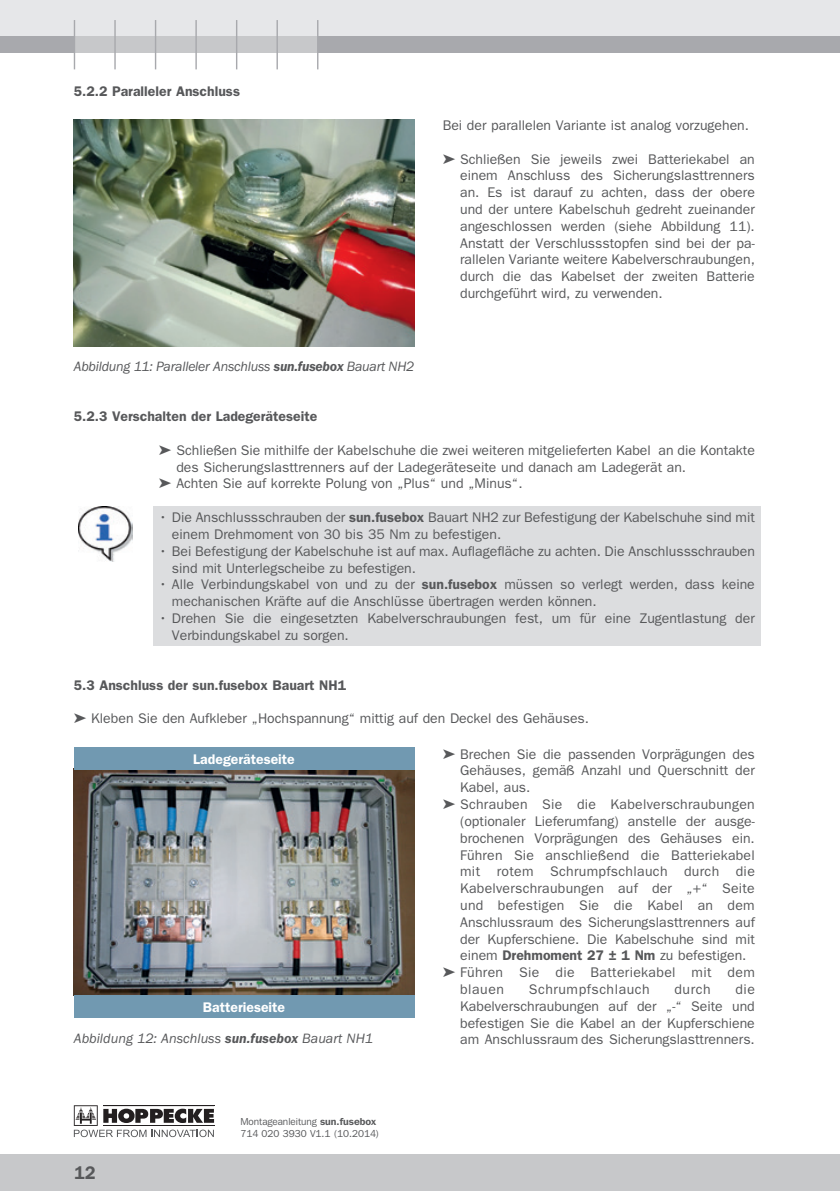
<style>
.page{position:relative;width:840px;height:1191px;background:#fff}
.page>*{position:absolute;margin:0;border:0;box-sizing:border-box;transform-origin:0 0}
.t1{font:600 18px "Franklin Gothic IT Cby BT";color:#57585a}
.t2{font:14px/16.8px "Franklin Gothic LT";color:#57585a}
.t3{font:14px "Franklin Gothic LT";letter-spacing:.02em;color:#57585a}
.t4{font:600 14px "Franklin Gothic LT";color:#57585a}
.t5{font:italic 14px "Franklin Gothic LT";letter-spacing:-.015em;color:#57585a}
.t6{font:14px "Franklin Gothic LT";letter-spacing:.025em;color:#57585a}
.t7{font:600 14px "Franklin Gothic LT";color:#fff}
.t8{font:14px "Franklin Gothic LT";letter-spacing:.04em;color:#57585a}
.t9{font:10px/12px "Franklin Gothic IT Cby BT";color:#57585a}
.s1{font-weight:600}
</style>
<div class="page">
<div style="left:0;top:0;width:839px;height:37px;background:#e6e7e9"></div>
<div style="left:317px;top:37px;width:522px;height:16px;background:#a8a9ad"></div>
<div style="left:74px;top:37px;width:244px;height:16px;background:#c7c8ca"></div>
<hr style="left:276px;top:20px;width:2px;height:49px;background:#a8a9ad">
<hr style="left:317px;top:20px;width:1px;height:49px;background:#a8a9ad">
<hr style="left:74px;top:20px;width:1px;height:49px;background:#a8a9ad">
<hr style="left:114px;top:20px;width:2px;height:49px;background:#a8a9ad">
<hr style="left:155px;top:20px;width:1px;height:49px;background:#a8a9ad">
<hr style="left:195px;top:20px;width:2px;height:49px;background:#a8a9ad">
<hr style="left:236px;top:20px;width:1px;height:49px;background:#a8a9ad">
<div style="left:0;top:37px;width:74px;height:16px;background:#a8a9ad"></div>
<div style="left:0;top:1154px;width:839px;height:37px;background:#c7c8ca"></div>
<svg style="left:74px;top:1105px;width:140px;height:32px"></svg>
<img style="left:74px;top:119px;width:340px;height:227px">
<img style="left:79px;top:506px;width:53px;height:55px">
<div style="left:153px;top:506px;width:607px;height:139px;background:#dcdddf"></div>
<img style="left:74px;top:770px;width:340px;height:225px">
<div style="left:74px;top:747px;width:340px;height:23px;background:#7199b1"></div>
<div style="left:74px;top:995px;width:340px;height:23px;background:#7199b1"></div>
<p class="t4" style="left:74px;top:82px;width:168px">5.2.2 Paralleler Anschluss</p>
<p class="t5" style="left:74px;top:359px;width:342px">Abbildung 11: Paralleler Anschluss <span class="s1">sun.fusebox</span> Bauart NH2</p>
<p class="t2" style="left:442px;top:117px;width:308px">Bei der parallelen Variante ist analog vorzugehen.</p>
<p class="t2" style="left:460px;top:151px;width:296px;text-align:justify;text-indent:-17px">➤ Schließen Sie jeweils zwei Batteriekabel an einem Anschluss des Sicherungslasttrenners an. Es ist darauf zu achten, dass der obere und der untere Kabelschuh gedreht zueinander angeschlossen werden (siehe Abbildung 11).<br>Anstatt der Verschlussstopfen sind bei der pa&shy;rallelen Variante weitere Kabelverschraubungen, durch die das Kabelset der zweiten Batterie durchgeführt wird, zu verwenden.</p>
<p class="t4" style="left:74px;top:408px;width:245px">5.2.3 Verschalten der Ladegeräteseite</p>
<p class="t2" style="left:159px;top:442px;width:597px">➤ Schließen Sie mithilfe der Kabelschuhe die zwei weiteren mitgelieferten Kabel an die Kontakte</p>
<p class="t2" style="left:176px;top:458px;width:511px">des Sicherungslasttrenners auf der Ladegeräteseite und danach am Ladegerät an.</p>
<p class="t2" style="left:159px;top:475px;width:365px">➤ Achten Sie auf korrekte Polung von „Plus“ und „Minus“.</p>
<p class="t2" style="left:172px;top:509px;width:584px;text-indent:-13px">• Die Anschlussschrauben der <span class="s1">sun.fusebox</span> Bauart NH2 zur Befestigung der Kabelschuhe sind mit einem Drehmoment von 30 bis 35 Nm zu befestigen.</p>
<p class="t2" style="left:172px;top:542px;width:584px;text-indent:-13px">• Bei Befestigung der Kabelschuhe ist auf max. Auflagefläche zu achten. Die Anschlussschrauben sind mit Unterlegscheibe zu befestigen.</p>
<p class="t2" style="left:172px;top:576px;width:584px;text-indent:-13px">• Alle Verbindungskabel von und zu der <span class="s1">sun.fusebox</span> müssen so verlegt werden, dass keine mechanischen Kräfte auf die Anschlüsse übertragen werden können.</p>
<p class="t2" style="left:172px;top:610px;width:584px;text-indent:-13px">• Drehen Sie die eingesetzten Kabelverschraubungen fest, um für eine Zugentlastung der<br>Verbindungskabel zu sorgen.</p>
<p class="t4" style="left:74px;top:676px;width:274px">5.3 Anschluss der sun.fusebox Bauart NH1</p>
<p class="t2" style="left:74px;top:710px;width:516px">➤ Kleben Sie den Aufkleber „Hochspannung“ mittig auf den Deckel des Gehäuses.</p>
<p class="t2" style="left:442px;top:745px;width:313px">➤ Brechen Sie die passenden Vorprägungen des</p>
<p class="t2" style="left:460px;top:762px;width:296px">Gehäuses, gemäß Anzahl und Querschnitt der</p>
<p class="t2" style="left:460px;top:779px;width:72px">Kabel, aus.</p>
<p class="t3" style="left:442px;top:796px;width:313px">➤ Schrauben Sie die Kabelverschraubungen</p>
<p class="t2" style="left:460px;top:813px;width:296px">(optionaler Lieferumfang) anstelle der ausge-</p>
<p class="t2" style="left:460px;top:829px;width:296px">brochenen Vorprägungen des Gehäuses ein.</p>
<p class="t2" style="left:460px;top:846px;width:296px">Führen Sie anschließend die Batteriekabel</p>
<p class="t6" style="left:460px;top:863px;width:296px">mit rotem Schrumpfschlauch durch die</p>
<p class="t3" style="left:460px;top:880px;width:296px">Kabelverschraubungen auf der „+“ Seite</p>
<p class="t3" style="left:460px;top:897px;width:296px">und befestigen Sie die Kabel an dem</p>
<p class="t2" style="left:460px;top:913px;width:296px">Anschlussraum des Sicherungslasttrenners auf</p>
<p class="t2" style="left:460px;top:930px;width:296px">der Kupferschiene. Die Kabelschuhe sind mit</p>
<p class="t2" style="left:460px;top:947px;width:288px">einem <span class="s1">Drehmoment 27 ± 1 Nm</span> zu befestigen.</p>
<p class="t3" style="left:442px;top:964px;width:313px">➤ Führen Sie die Batteriekabel mit dem</p>
<p class="t2" style="left:460px;top:981px;width:45px">blauen</p>
<p class="t8" style="left:528px;top:981px;width:122px">Schrumpfschlauch</p>
<p class="t2" style="left:674px;top:981px;width:38px">durch</p>
<p class="t7" style="left:193px;top:750px;width:103px">Ladegeräteseite</p>
<p class="t2" style="left:460px;top:981px;width:296px;text-align:justify;text-indent:275px">die Kabelverschraubungen auf der „-“ Seite und befestigen Sie die Kabel an der Kupferschiene</p>
<p class="t7" style="left:203px;top:998px;width:84px">Batterieseite</p>
<p class="t5" style="left:74px;top:1030px;width:301px">Abbildung 12: Anschluss <span class="s1">sun.fusebox</span> Bauart NH1</p>
<p class="t2" style="left:460px;top:1031px;width:296px">am Anschlussraum des Sicherungslasttrenners.</p>
<p class="t1" style="left:74px;top:1161px;width:23px">12</p>
<p class="t9" style="left:240px;top:1115px;width:140px">Montageanleitung <span class="s1">sun.fusebox<br></span>714 020 3930 V1.1 (10.2014)</p>
</div>
